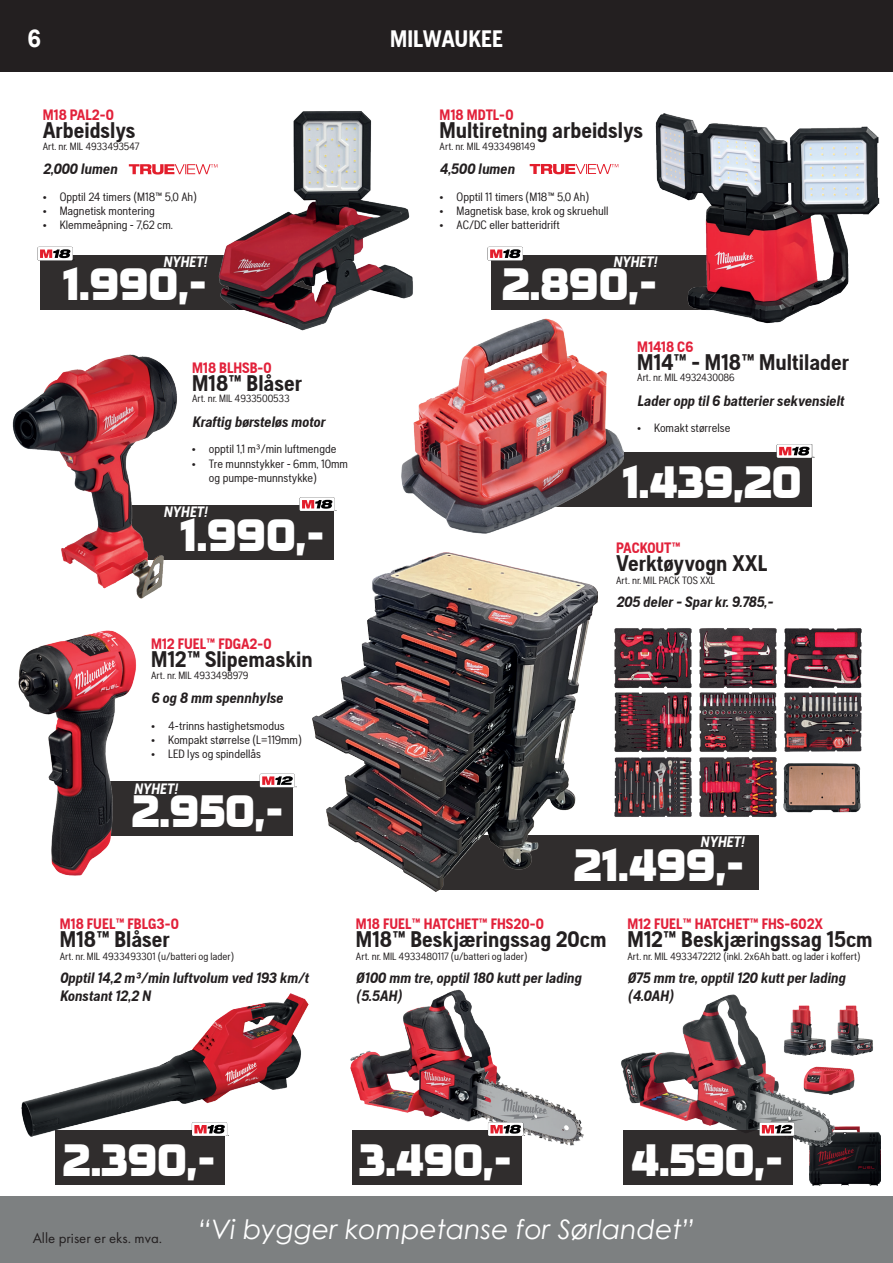
<style>
.page{position:relative;width:893px;height:1263px;background:#fff}
.page>*{position:absolute;margin:0;border:0;box-sizing:border-box;transform-origin:0 0}
.t1{font:900 43.65px "Hotel";color:#fff}
.t2{font:italic 26.85px "Century Gothic";color:#fff}
.t3{font:700 24.6px "Arial";color:#fff}
.t4{font:700 23.7px "Husqvarna Gothic";color:#fff}
.t5{font:700 22.5px "Husqvarna Gothic";color:#231f20}
.t6{font:italic 700 15px/18px "Husqvarna Gothic";color:#231f20}
.t7{font:700 15px "Husqvarna Gothic";color:#e2213a}
.t8{font:italic 700 15px "Husqvarna Gothic";color:#fff}
.t9{font:14.85px "Futura PT";color:#231f20}
.t10{font:12px/14.4px "Husqvarna Gothic";color:#231f20}
.t11{font:10.5px "Husqvarna Gothic";color:#231f20}
</style>
<div class="page">
<img style="left:809px;top:1167px;width:72px;height:18px">
<div style="left:524px;top:452px;width:287px;height:55px;background:#302d2d"></div>
<svg style="left:777px;top:444px;width:38px;height:14px"></svg>
<img style="left:621px;top:994px;width:260px;height:173px">
<img style="left:777px;top:1002px;width:47px;height:57px">
<img style="left:824px;top:1002px;width:56px;height:57px">
<img style="left:801px;top:1052px;width:57px;height:57px">
<img style="left:350px;top:989px;width:234px;height:196px">
<img style="left:21px;top:993px;width:288px;height:192px">
<div style="left:41px;top:255px;width:271px;height:54px;background:#302d2d"></div>
<div style="left:491px;top:255px;width:271px;height:54px;background:#302d2d"></div>
<svg style="left:488px;top:247px;width:37px;height:14px"></svg>
<svg style="left:129px;top:164px;width:62px;height:11px"></svg>
<svg style="left:530px;top:164px;width:88px;height:10px"></svg>
<img style="left:191px;top:111px;width:222px;height:220px">
<img style="left:631px;top:113px;width:249px;height:211px">
<div style="left:75px;top:781px;width:218px;height:55px;background:#302d2d"></div>
<svg style="left:260px;top:774px;width:37px;height:13px"></svg>
<div style="left:623px;top:1130px;width:170px;height:55px;background:#302d2d"></div>
<div style="left:352px;top:1130px;width:169px;height:55px;background:#302d2d"></div>
<div style="left:56px;top:1130px;width:169px;height:55px;background:#302d2d"></div>
<div style="left:437px;top:835px;width:321px;height:54px;background:#302d2d"></div>
<div style="left:116px;top:505px;width:218px;height:55px;background:#302d2d"></div>
<img style="left:18px;top:630px;width:119px;height:246px">
<img style="left:614px;top:628px;width:78px;height:51px">
<img style="left:614px;top:765px;width:78px;height:52px">
<img style="left:699px;top:628px;width:78px;height:51px">
<img style="left:699px;top:765px;width:78px;height:53px">
<img style="left:783px;top:765px;width:78px;height:48px">
<img style="left:614px;top:679px;width:78px;height:86px">
<img style="left:699px;top:679px;width:78px;height:86px">
<img style="left:784px;top:628px;width:78px;height:51px">
<img style="left:784px;top:679px;width:78px;height:86px">
<img style="left:313px;top:553px;width:285px;height:339px">
<img style="left:12px;top:354px;width:165px;height:245px">
<img style="left:402px;top:319px;width:222px;height:214px">
<svg style="left:759px;top:1122px;width:37px;height:14px"></svg>
<svg style="left:37px;top:247px;width:37px;height:14px"></svg>
<svg style="left:192px;top:1122px;width:37px;height:14px"></svg>
<svg style="left:488px;top:1122px;width:37px;height:14px"></svg>
<svg style="left:299px;top:497px;width:38px;height:14px"></svg>
<div style="left:0;top:1196px;width:893px;height:67px;background:#7d8081"></div>
<div style="left:0;top:0;width:893px;height:72px;background:#231f20"></div>
<h3 class="t3" style="left:27px;top:21px;width:15px">6</h3>
<h3 class="t4" style="left:390px;top:25px;width:114px">MILWAUKEE</h3>
<p class="t7" style="left:43px;top:106px;width:73px">M18 PAL2-0</p>
<h3 class="t5" style="left:43px;top:117px;width:94px">Arbeidslys</h3>
<p class="t6" style="left:43px;top:160px;width:76px">2,000 lumen</p>
<p class="t11" style="left:43px;top:140px;width:98px">Art. nr. MIL 4933493547</p>
<p class="t10" style="left:43px;top:189px;width:156px">• Opptil 24 timers (M18™ 5,0 Ah)</p>
<p class="t10" style="left:43px;top:203px;width:114px">• Magnetisk montering</p>
<p class="t10" style="left:43px;top:218px;width:132px">• Klemmeåpning - 7,62 cm.</p>
<p class="t7" style="left:440px;top:106px;width:75px">M18 MDTL-0</p>
<h3 class="t5" style="left:440px;top:117px;width:205px">Multiretning arbeidslys</h3>
<p class="t6" style="left:440px;top:160px;width:76px">4,500 lumen</p>
<p class="t11" style="left:440px;top:140px;width:97px">Art. nr. MIL 4933498149</p>
<p class="t10" style="left:440px;top:189px;width:151px">• Opptil 11 timers (M18™ 5,0 Ah)</p>
<p class="t10" style="left:440px;top:203px;width:170px">• Magnetisk base, krok og skruehull</p>
<p class="t10" style="left:440px;top:218px;width:122px">• AC/DC eller batteridrift</p>
<p class="t8" style="left:163px;top:253px;width:46px">NYHET!</p>
<p class="t8" style="left:613px;top:253px;width:46px">NYHET!</p>
<h1 class="t1" style="left:63px;top:261px;width:146px">1.990,-</h1>
<h1 class="t1" style="left:502px;top:261px;width:157px">2.890,-</h1>
<p class="t7" style="left:192px;top:359px;width:81px">M18 BLHSB-0</p>
<h3 class="t5" style="left:192px;top:370px;width:112px">M18™ Blåser</h3>
<p class="t6" style="left:192px;top:413px;width:135px">Kraftig børsteløs motor</p>
<p class="t11" style="left:192px;top:393px;width:99px">Art. nr. MIL 4933500533</p>
<p class="t10" style="left:192px;top:442px;width:146px">• opptil 1,1 m³/min luftmengde</p>
<p class="t10" style="left:209px;top:456px;width:141px;text-indent:-17px">• Tre munnstykker - 6mm, 10mm og pumpe-munnstykke)</p>
<p class="t8" style="left:164px;top:503px;width:46px">NYHET!</p>
<h1 class="t1" style="left:180px;top:511px;width:146px">1.990,-</h1>
<p class="t7" style="left:151px;top:635px;width:122px">M12 FUEL™ FDGA2-0</p>
<h3 class="t5" style="left:151px;top:646px;width:163px">M12™ Slipemaskin</h3>
<p class="t6" style="left:151px;top:689px;width:133px">6 og 8 mm spennhylse</p>
<p class="t11" style="left:151px;top:669px;width:99px">Art. nr. MIL 4933498979</p>
<p class="t10" style="left:151px;top:718px;width:135px">• 4-trinns hastighetsmodus</p>
<p class="t10" style="left:151px;top:732px;width:152px">• Kompakt størrelse (L=119mm)</p>
<p class="t10" style="left:151px;top:747px;width:111px">• LED lys og spindellås</p>
<p class="t8" style="left:134px;top:780px;width:46px">NYHET!</p>
<h1 class="t1" style="left:132px;top:788px;width:153px">2.950,-</h1>
<p class="t7" style="left:637px;top:338px;width:58px">M1418 C6</p>
<h3 class="t5" style="left:637px;top:349px;width:213px">M14™ - M18™ Multilader</h3>
<p class="t6" style="left:637px;top:391px;width:208px">Lader opp til 6 batterier sekvensielt</p>
<p class="t11" style="left:637px;top:371px;width:99px">Art. nr. MIL 4932430086</p>
<p class="t10" style="left:637px;top:420px;width:95px">• Komakt størrelse</p>
<h1 class="t1" style="left:622px;top:458px;width:181px">1.439,20</h1>
<p class="t7" style="left:616px;top:539px;width:66px">PACKOUT™</p>
<h3 class="t5" style="left:616px;top:550px;width:153px">Verktøyvogn XXL</h3>
<p class="t6" style="left:616px;top:592px;width:158px">205 deler - Spar kr. 9.785,-</p>
<p class="t11" style="left:616px;top:574px;width:101px">Art. nr. MIL PACK TOS XXL</p>
<p class="t8" style="left:700px;top:833px;width:46px">NYHET!</p>
<h1 class="t1" style="left:574px;top:841px;width:172px">21.499,-</h1>
<p class="t7" style="left:627px;top:915px;width:197px">M12 FUEL™ HATCHET™ FHS-602X</p>
<h3 class="t5" style="left:627px;top:926px;width:247px">M12™ Beskjæringssag 15cm</h3>
<p class="t6" style="left:627px;top:968px;width:220px">Ø75 mm tre, opptil 120 kutt per lading (4.0AH)</p>
<p class="t7" style="left:60px;top:915px;width:121px">M18 FUEL™ FBLG3-0</p>
<h3 class="t5" style="left:60px;top:926px;width:112px">M18™ Blåser</h3>
<p class="t6" style="left:60px;top:968px;width:250px">Opptil 14,2 m³/min luftvolum ved 193 km/t<br>Konstant 12,2 N</p>
<p class="t7" style="left:356px;top:915px;width:190px">M18 FUEL™ HATCHET™ FHS20-0</p>
<h3 class="t5" style="left:356px;top:926px;width:252px">M18™ Beskjæringssag 20cm</h3>
<p class="t6" style="left:356px;top:968px;width:227px">Ø100 mm tre, opptil 180 kutt per lading (5.5AH)</p>
<p class="t11" style="left:60px;top:951px;width:176px">Art. nr. MIL 4933493301 (u/batteri og lader)</p>
<p class="t11" style="left:356px;top:951px;width:173px">Art. nr. MIL 4933480117 (u/batteri og lader)</p>
<p class="t11" style="left:627px;top:951px;width:234px">Art. nr. MIL 4933472212 (inkl. 2x6Ah batt. og lader i koffert)</p>
<h1 class="t1" style="left:63px;top:1136px;width:154px">2.390,-</h1>
<h1 class="t1" style="left:359px;top:1136px;width:154px">3.490,-</h1>
<h1 class="t1" style="left:631px;top:1136px;width:154px">4.590,-</h1>
<p class="t9" style="left:33px;top:1229px;width:131px">Alle priser er eks. mva.</p>
<h2 class="t2" style="left:198px;top:1210px;width:498px">“Vi bygger kompetanse for Sørlandet”</h2>
</div>
